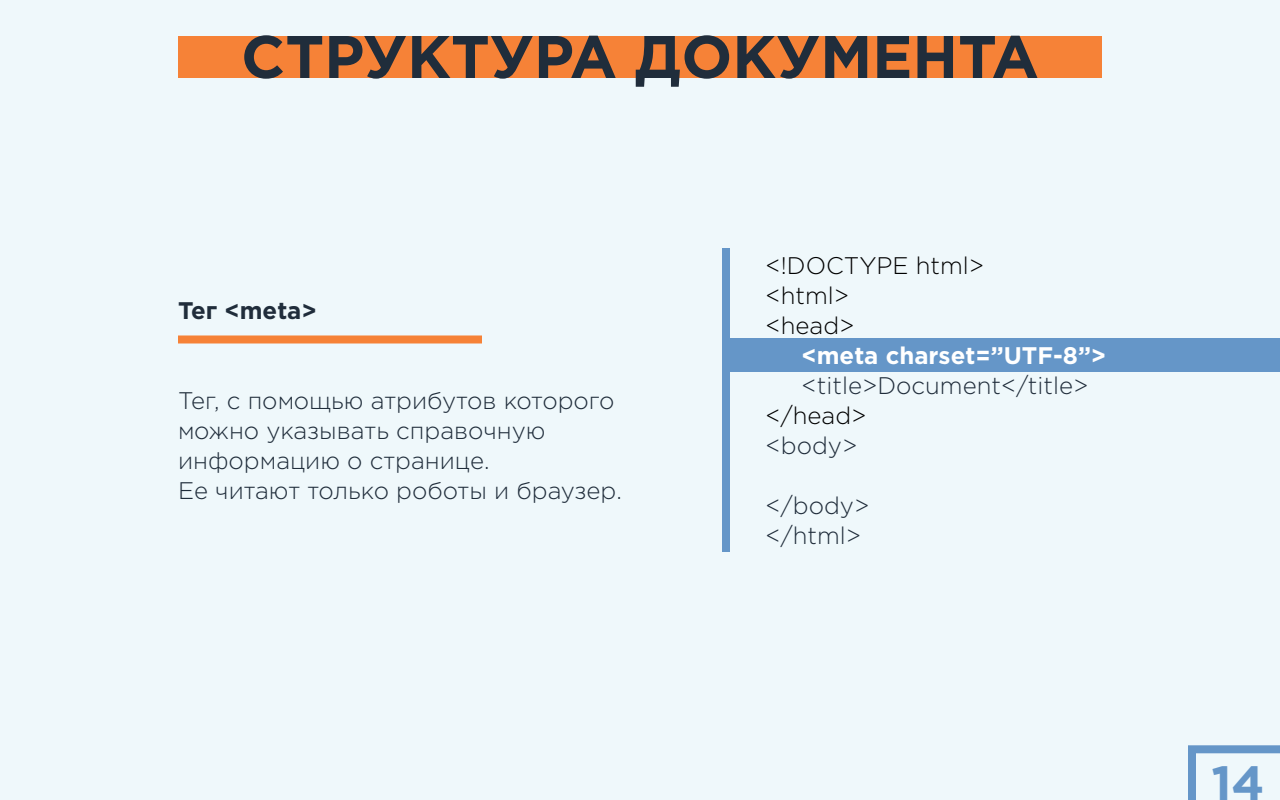
<style>
.page{position:relative;width:1280px;height:800px;background:#eff8fb}
.page>*{position:absolute;margin:0;border:0;box-sizing:border-box;transform-origin:0 0}
.t1{font:700 60px "Gotham Pro";color:#202d3b}
.t2{font:700 48px "Gotham Pro";color:#6596c8}
.t3{font:300 24px/30px "Gotham Pro";color:#202d3b}
.t4{font:300 24px/30px "Gotham Pro";color:#000}
.t5{font:700 24px "Gotham Pro";color:#fff}
.t6{font:700 24px "Gotham Pro";color:#202d3b}
</style>
<div class="page">
<div style="left:178px;top:36px;width:924px;height:42px;background:#f68237"></div>
<div style="left:726px;top:338px;width:554px;height:34px;background:#6596c8"></div>
<div style="left:722px;top:248px;width:8px;height:304px;background:#6596c8"></div>
<div style="left:178px;top:335px;width:304px;height:8px;background:#f68237"></div>
<svg style="left:1188px;top:745px;width:92px;height:55px"></svg>
<h1 class="t1" style="left:241px;top:22px;width:799px">СТРУКТУРА ДОКУМЕНТА</h1>
<p class="t6" style="left:178px;top:296px;width:140px">Тег &lt;meta&gt;</p>
<p class="t3" style="left:178px;top:386px;width:445px">Тег, с помощью атрибутов которого можно указывать справочную информацию о странице.<br>Ее читают только роботы и браузер.</p>
<p class="t4" style="left:766px;top:251px;width:220px">&lt;!DOCTYPE html&gt; &lt;html&gt;<br>&lt;head&gt;</p>
<p class="t5" style="left:802px;top:341px;width:306px">&lt;meta charset=”UTF-8”&gt;</p>
<p class="t3" style="left:802px;top:371px;width:288px">&lt;title&gt;Document&lt;/title&gt;</p>
<p class="t4" style="left:766px;top:401px;width:103px">&lt;/head&gt;</p>
<p class="t3" style="left:766px;top:431px;width:93px">&lt;body&gt;</p>
<p class="t3" style="left:766px;top:491px;width:105px">&lt;/body&gt; &lt;/html&gt;</p>
<h2 class="t2" style="left:1211px;top:755px;width:55px">14</h2>
</div>
